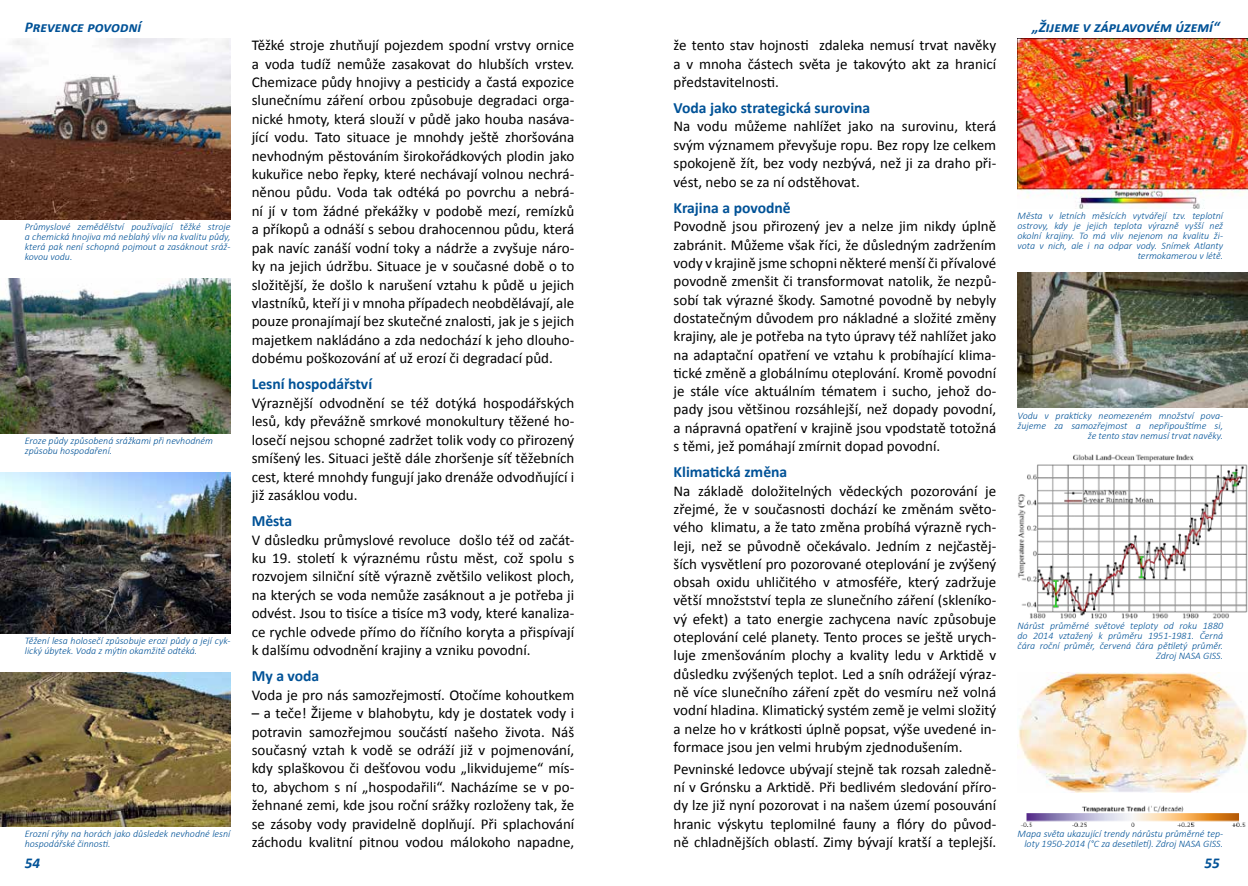
<style>
.page{position:relative;width:1248px;height:886px;background:#fff}
.page>*{position:absolute;margin:0;border:0;box-sizing:border-box;transform-origin:0 0}
.t1{font:700 15.62px "Calibri";color:#005297}
.t2{font:15px/18.4px "Calibri";color:#000;text-align:justify}
.t3{font:italic 700 15px "Calibri";color:#005297}
.t4{font:italic 300 10px/10px "Calibri";color:#005297;text-align:right}
</style>
<div class="page">
<img style="left:1017px;top:672px;width:230px;height:121px">
<img style="left:0;top:672px;width:230px;height:154px">
<img style="left:0;top:278px;width:230px;height:156px">
<img style="left:0;top:39px;width:230px;height:181px">
<img style="left:0;top:472px;width:230px;height:162px">
<img style="left:1017px;top:39px;width:230px;height:169px">
<img style="left:1017px;top:272px;width:230px;height:136px">
<img style="left:1018px;top:454px;width:229px;height:164px">
<img style="left:1020px;top:805px;width:226px;height:21px">
<p class="t3" style="left:25px;top:17px;width:118px">Prevence povodní</p>
<p class="t4" style="left:25px;top:222px;width:207px;text-align:justify">Průmyslové zemědělství používající těžké stroje a chemická hnojiva má neblahý vliv na kvalitu půdy, která pak není schopná pojmout a zasáknout sráž&shy;kovou vodu.</p>
<p class="t4" style="left:25px;top:436px;width:190px;text-align:left">Eroze půdy způsobená srážkami při nevhodném způsobu hospodaření.</p>
<p class="t4" style="left:25px;top:636px;width:207px;text-align:left">Těžení lesa holosečí způsobuje erozi půdy a její cyk&shy;lický úbytek. Voda z mýtin okamžitě odtéká.</p>
<p class="t4" style="left:25px;top:828px;width:207px;text-align:left">Erozní rýhy na horách jako důsledek nevhodné lesní hospodářské činnosti.</p>
<p class="t2" style="left:252px;top:36px;width:324px">Těžké stroje zhutňují pojezdem spodní vrstvy ornice a voda tudíž nemůže zasakovat do hlubších vrstev.<br>Chemizace půdy hnojivy a pesticidy a častá expozice slunečnímu záření orbou způsobuje degradaci orga&shy;nické hmoty, která slouží v půdě jako houba nasáva&shy;jící vodu. Tato situace je mnohdy ještě zhoršována nevhodným pěstováním širokořádkových plodin jako kukuřice nebo řepky, které nechávají volnou nechrá&shy;něnou půdu. Voda tak odtéká po povrchu a nebrá&shy;ní jí v tom žádné překážky v podobě mezí, remízků a příkopů a odnáší s sebou drahocennou půdu, která pak navíc zanáší vodní toky a nádrže a zvyšuje náro&shy;ky na jejich údržbu. Situace je v současné době o to složitější, že došlo k narušení vztahu k půdě u jejich vlastníků, kteří ji v mnoha případech neobdělávají, ale pouze pronajímají bez skutečné znalosti, jak je s jejich majetkem nakládáno a zda nedochází k jeho dlouho&shy;dobému poškozování ať už erozí či degradací půd.</p>
<p class="t1" style="left:252px;top:374px;width:122px">Lesní hospodářství</p>
<p class="t2" style="left:252px;top:394px;width:324px">Výraznější odvodnění se též dotýká hospodářských lesů, kdy převážně smrkové monokultury těžené ho&shy;losečí nejsou schopné zadržet tolik vody co přirozený smíšený les. Situaci ještě dále zhoršenje síť těžebních cest, které mnohdy fungují jako drenáže odvodňující i již zasáklou vodu.</p>
<p class="t1" style="left:252px;top:511px;width:42px">Města</p>
<p class="t2" style="left:252px;top:530px;width:324px">V důsledku průmyslové revoluce došlo též od začát&shy;ku 19. století k výraznému růstu měst, což spolu s rozvojem silniční sítě výrazně zvětšilo velikost ploch, na kterých se voda nemůže zasáknout a je potřeba ji odvést. Jsou to tisíce a tisíce m3 vody, které kanaliza&shy;ce rychle odvede přímo do říčního koryta a přispívají k dalšímu odvodnění krajiny a vzniku povodní.</p>
<p class="t1" style="left:252px;top:666px;width:69px">My a voda</p>
<p class="t2" style="left:252px;top:685px;width:324px">Voda je pro nás samozřejmostí. Otočíme kohoutkem</p>
<p class="t2" style="left:252px;top:704px;width:324px">– a teče! Žijeme v blahobytu, kdy je dostatek vody i potravin samozřejmou součástí našeho života. Náš současný vztah k vodě se odráží již v pojmenování, kdy splaškovou či dešťovou vodu „likvidujeme“ mís&shy;to, abychom s ní „hospodařili“. Nacházíme se v po&shy;žehnané zemi, kde jsou roční srážky rozloženy tak, že se zásoby vody pravidelně doplňují. Při splachování záchodu kvalitní pitnou vodou málokoho napadne,</p>
<p class="t2" style="left:673px;top:36px;width:324px">že tento stav hojnosti zdaleka nemusí trvat navěky a v mnoha částech světa je takovýto akt za hranicí představitelnosti.</p>
<p class="t1" style="left:673px;top:98px;width:198px">Voda jako strategická surovina</p>
<p class="t2" style="left:673px;top:117px;width:324px">Na vodu můžeme nahlížet jako na surovinu, která svým významem převyšuje ropu. Bez ropy lze celkem spokojeně žít, bez vody nezbývá, než ji za draho při&shy;vést, nebo se za ní odstěhovat.</p>
<p class="t1" style="left:673px;top:198px;width:119px">Krajina a povodně</p>
<p class="t2" style="left:673px;top:217px;width:324px">Povodně jsou přirozený jev a nelze jim nikdy úplně zabránit. Můžeme však říci, že důsledným zadržením vody v krajině jsme schopni některé menší či přívalové povodně zmenšit či transformovat natolik, že nezpů&shy;sobí tak výrazné škody. Samotné povodně by nebyly dostatečným důvodem pro nákladné a složité změny krajiny, ale je potřeba na tyto úpravy též nahlížet jako na adaptační opatření ve vztahu k probíhající klima&shy;tické změně a globálnímu oteplování. Kromě povodní je stále více aktuálním tématem i sucho, jehož do&shy;pady jsou většinou rozsáhlejší, než dopady povodní, a nápravná opatření v krajině jsou vpodstatě totožná s těmi, jež pomáhají zmírnit dopad povodní.</p>
<p class="t1" style="left:673px;top:462px;width:115px">Klimatická změna</p>
<p class="t2" style="left:673px;top:481px;width:324px">Na základě doložitelných vědeckých pozorování je zřejmé, že v současnosti dochází ke změnám světo&shy;vého klimatu, a že tato změna probíhá výrazně rych&shy;leji, než se původně očekávalo. Jedním z nejčastěj&shy;ších vysvětlení pro pozorované oteplování je zvýšený obsah oxidu uhličitého v atmosféře, který zadržuje větší množstství tepla ze slunečního záření (skleníko&shy;vý efekt) a tato energie zachycena navíc způsobuje oteplování celé planety. Tento proces se ještě urych&shy;luje zmenšováním plochy a kvality ledu v Arktidě v důsledku zvýšených teplot. Led a sníh odrážejí výraz&shy;ně více slunečního záření zpět do vesmíru než volná vodní hladina. Klimatický systém země je velmi složitý a nelze ho v krátkosti úplně popsat, výše uvedené in&shy;formace jsou jen velmi hrubým zjednodušením.</p>
<p class="t2" style="left:673px;top:760px;width:324px">Pevninské ledovce ubývají stejně tak rozsah zaledně&shy;ní v Grónsku a Arktidě. Při bedlivém sledování příro&shy;dy lze již nyní pozorovat i na našem území posouvání hranic výskytu teplomilné fauny a flóry do původ&shy;ně chladnějších oblastí. Zimy bývají kratší a teplejší.</p>
<p class="t3" style="left:1032px;top:17px;width:189px">„Žijeme v záplavovém území“</p>
<p class="t4" style="left:1017px;top:210px;width:207px">Města v letních měsících vytvářejí tzv. teplotní ostrovy, kdy je jejich teplota výrazně vyšší než okolní krajiny. To má vliv nejenom na kvalitu ži&shy;vota v nich, ale i na odpar vody. Snímek Atlanty termokamerou v létě.</p>
<p class="t4" style="left:1017px;top:410px;width:207px">Vodu v prakticky neomezeném množství pova&shy;žujeme za samozřejmost a nepřipouštíme si, že tento stav nemusí trvat navěky.</p>
<p class="t4" style="left:1017px;top:620px;width:207px">Nárůst průměrné světové teploty od roku 1880 do 2014 vztažený k průměru 1951-1981. Černá čára roční průměr, červená čára pětiletý průměr.<br>Zdroj NASA GISS.</p>
<p class="t4" style="left:1017px;top:828px;width:207px">Mapa světa ukazující trendy nárůstu průměrné tep&shy;loty 1950-2014 (°C za desetiletí). Zdroj NASA GISS.</p>
<p class="t3" style="left:25px;top:854px;width:17px">54</p>
<p class="t3" style="left:1204px;top:854px;width:17px">55</p>
</div>
